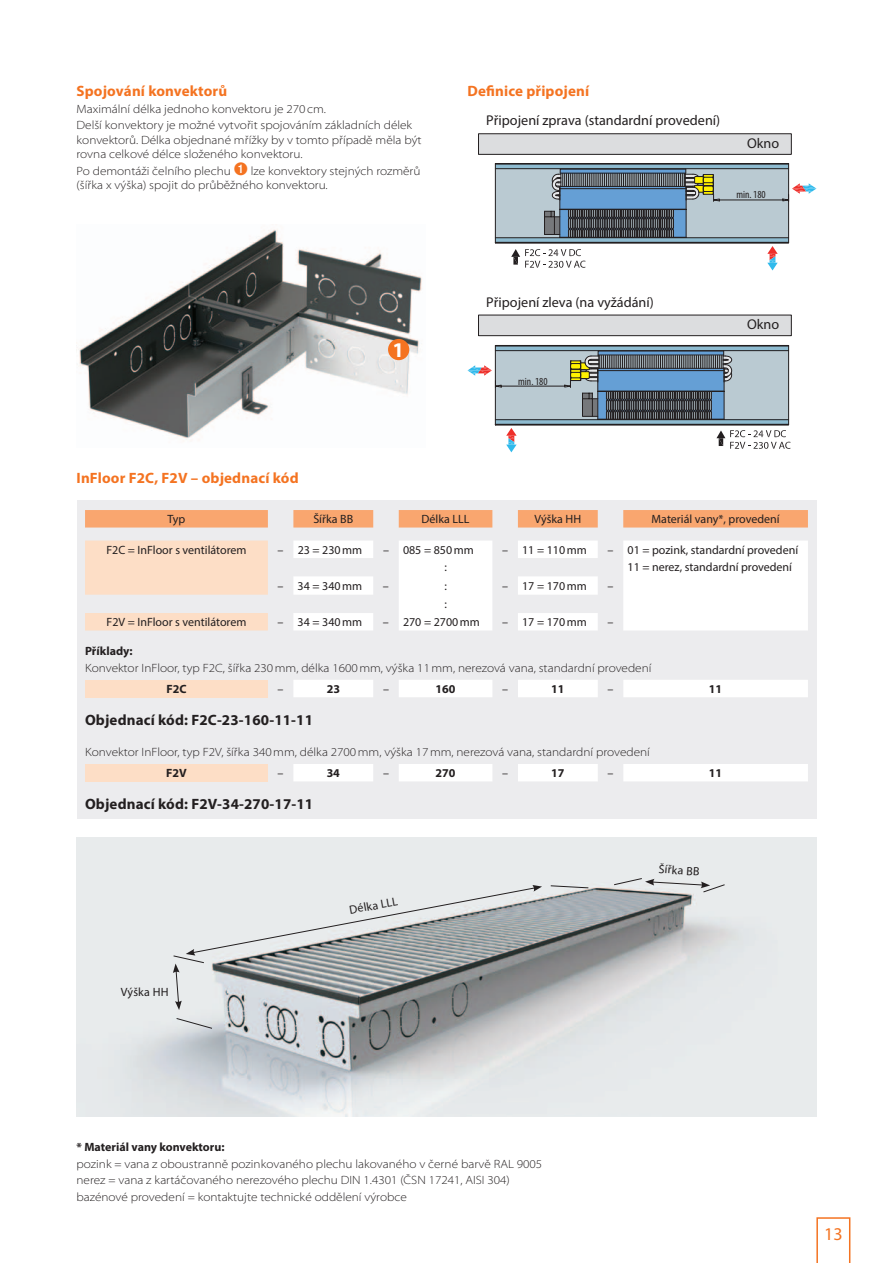
<style>
.page{position:relative;width:893px;height:1263px;background:#fff}
.page>*{position:absolute;margin:0;border:0;box-sizing:border-box;transform-origin:0 0}
.t1{font:700 21px "Myriad Pro";color:#fff}
.t2{font:18px "Myriad Pro";color:#f47321}
.t3{font:700 15px "Myriad Pro";letter-spacing:.01em;color:#f47321}
.t4{font:700 15px "Myriad Pro";letter-spacing:.01em;color:#231f20}
.t5{font:14.25px "Myriad Pro";color:#231f20}
.t6{font:300 semi-expanded 12px/16.5px "Myriad Pro";color:#231f20}
.t7{font:12px "Myriad Pro";color:#231f20}
.t8{font:700 12px "Myriad Pro";color:#231f20}
.t9{font:condensed 10.8px "Myriad Pro";color:#231f20}
.s1{color:#f47321}
</style>
<div class="page">
<svg style="left:816px;top:1217px;width:34px;height:46px"></svg>
<img style="left:79px;top:229px;width:343px;height:212px">
<img style="left:77px;top:837px;width:739px;height:279px">
<div style="left:478px;top:134px;width:313px;height:20px;background:#dcdddf"></div>
<div style="left:478px;top:133px;width:314px;height:22px;border:1px solid #231f20"></div>
<div style="left:478px;top:315px;width:313px;height:21px;background:#dcdddf"></div>
<div style="left:478px;top:315px;width:314px;height:21px;border:1px solid #231f20"></div>
<svg style="left:495px;top:163px;width:321px;height:107px"></svg>
<svg style="left:467px;top:345px;width:323px;height:107px"></svg>
<div style="left:388px;top:339px;width:21px;height:21px;background:#f47321;border-radius:50%"></div>
<div style="left:77px;top:500px;width:739px;height:319px;background:#ececee"></div>
<svg style="left:85px;top:510px;width:723px;height:17px;background:#f7b082"></svg>
<svg style="left:85px;top:540px;width:183px;height:90px"></svg>
<svg style="left:293px;top:541px;width:515px;height:89px;fill:#fff"></svg>
<div style="left:85px;top:680px;width:183px;height:17px;background:#fddec6"></div>
<svg style="left:293px;top:680px;width:515px;height:17px"></svg>
<div style="left:85px;top:764px;width:183px;height:17px;background:#fddec6"></div>
<svg style="left:293px;top:764px;width:515px;height:17px"></svg>
<svg style="left:176px;top:1018px;width:37px;height:11px"></svg>
<svg style="left:550px;top:885px;width:39px;height:3px"></svg>
<svg style="left:173px;top:885px;width:369px;height:125px;background:#b7babb"></svg>
<svg style="left:613px;top:878px;width:112px;height:15px;background:#cccecf"></svg>
<p class="t3" style="left:77px;top:81px;width:152px">Spojování konvektorů</p>
<p class="t6" style="left:77px;top:101px;width:337px">Maximální délka jednoho konvektoru je 270cm.<br>Delší konvektory je možné vytvořit spojováním základních délek</p>
<p class="t6" style="left:77px;top:133px;width:346px;line-height:14.4px">konvektorů. Délka objednané mřížky by v tomto případě měla být rovna celkové délce složeného konvektoru.</p>
<p class="t6" style="left:77px;top:164px;width:345px;line-height:14.4px">Po demontáži čelního plechu <span class="s1">➊</span> lze konvektory stejných rozměrů (šířka x výška) spojit do průběžného konvektoru.</p>
<p class="t3" style="left:77px;top:468px;width:224px">InFloor F2C, F2V – objednací kód</p>
<h1 class="t1" style="left:392px;top:336px;width:13px">1</h1>
<p class="t3" style="left:467px;top:81px;width:123px">Definice připojení</p>
<p class="t5" style="left:486px;top:112px;width:236px">Připojení zprava (standardní provedení)</p>
<p class="t5" style="left:747px;top:134px;width:34px">Okno</p>
<p class="t9" style="left:736px;top:188px;width:31px">min. 180</p>
<p class="t5" style="left:486px;top:293px;width:169px">Připojení zleva (na vyžádání)</p>
<p class="t9" style="left:518px;top:374px;width:31px">min. 180</p>
<p class="t5" style="left:747px;top:315px;width:34px">Okno</p>
<p class="t7" style="left:167px;top:512px;width:19px">Typ</p>
<p class="t7" style="left:313px;top:512px;width:41px">Šířka BB</p>
<p class="t7" style="left:422px;top:512px;width:50px">Délka LLL</p>
<p class="t7" style="left:534px;top:512px;width:48px">Výška HH</p>
<p class="t7" style="left:652px;top:512px;width:130px">Materiál vany*, provedení</p>
<p class="t7" style="left:106px;top:542px;width:142px">F2C = InFloor s ventilátorem</p>
<p class="t7" style="left:278px;top:542px;width:86px">– 23 = 230mm</p>
<p class="t7" style="left:383px;top:542px;width:92px">– 085 = 850mm</p>
<p class="t7" style="left:502px;top:542px;width:86px">– 11 = 110mm</p>
<p class="t7" style="left:607px;top:542px;width:192px">– 01 = pozink, standardní provedení</p>
<p class="t7" style="left:444px;top:560px;width:4px">:</p>
<p class="t7" style="left:627px;top:560px;width:166px">11 = nerez, standardní provedení</p>
<p class="t7" style="left:278px;top:578px;width:86px">– 34 = 340mm</p>
<p class="t7" style="left:383px;top:578px;width:7px">–</p>
<p class="t7" style="left:444px;top:578px;width:4px">:</p>
<p class="t7" style="left:502px;top:578px;width:86px">– 17 = 170mm</p>
<p class="t7" style="left:607px;top:578px;width:7px">–</p>
<p class="t7" style="left:444px;top:596px;width:4px">:</p>
<p class="t7" style="left:106px;top:615px;width:141px">F2V = InFloor s ventilátorem</p>
<p class="t7" style="left:278px;top:615px;width:86px">– 34 = 340mm</p>
<p class="t7" style="left:383px;top:615px;width:98px">– 270 = 2700mm</p>
<p class="t7" style="left:502px;top:615px;width:86px">– 17 = 170mm</p>
<p class="t7" style="left:607px;top:615px;width:7px">–</p>
<p class="t8" style="left:85px;top:643px;width:49px">Příklady:</p>
<p class="t6" style="left:85px;top:659px;width:568px">Konvektor InFloor, typ F2C, šířka 230mm, délka 1600mm, výška 11mm, nerezová vana, standardní provedení</p>
<p class="t8" style="left:166px;top:681px;width:22px">F2C</p>
<p class="t7" style="left:278px;top:682px;width:7px">–</p>
<p class="t8" style="left:327px;top:681px;width:15px">23</p>
<p class="t7" style="left:383px;top:682px;width:7px">–</p>
<p class="t8" style="left:436px;top:681px;width:21px">160</p>
<p class="t7" style="left:502px;top:682px;width:7px">–</p>
<p class="t8" style="left:551px;top:681px;width:15px">11</p>
<p class="t7" style="left:608px;top:682px;width:7px">–</p>
<p class="t8" style="left:709px;top:681px;width:15px">11</p>
<p class="t4" style="left:85px;top:710px;width:229px">Objednací kód: F2C-23-160-11-11</p>
<p class="t6" style="left:85px;top:744px;width:566px">Konvektor InFloor, typ F2V, šířka 340mm, délka 2700mm, výška 17mm, nerezová vana, standardní provedení</p>
<p class="t8" style="left:166px;top:765px;width:22px">F2V</p>
<p class="t7" style="left:278px;top:766px;width:7px">–</p>
<p class="t8" style="left:327px;top:765px;width:15px">34</p>
<p class="t7" style="left:383px;top:766px;width:7px">–</p>
<p class="t8" style="left:436px;top:765px;width:21px">270</p>
<p class="t7" style="left:502px;top:766px;width:7px">–</p>
<p class="t8" style="left:551px;top:765px;width:15px">17</p>
<p class="t7" style="left:607px;top:766px;width:7px">–</p>
<p class="t8" style="left:709px;top:765px;width:15px">11</p>
<p class="t4" style="left:85px;top:794px;width:230px">Objednací kód: F2V-34-270-17-11</p>
<p class="t7" style="left:121px;top:984px;width:49px">Výška HH</p>
<p class="t7" style="left:348px;top:902px;width:51px;rotate:-10deg">Délka LLL</p>
<p class="t7" style="left:659px;top:861px;width:42px;rotate:4deg">Šířka BB</p>
<p class="t8" style="left:77px;top:1139px;width:149px">* Materiál vany konvektoru:</p>
<p class="t6" style="left:77px;top:1156px;width:467px">pozink = vana z oboustranně pozinkovaného plechu lakovaného v černé barvě RAL 9005 nerez = vana z kartáčovaného nerezového plechu DIN 1.4301 (ČSN 17241, AISI 304) bazénové provedení = kontaktujte technické oddělení výrobce</p>
<h2 class="t2" style="left:824px;top:1223px;width:20px">13</h2>
</div>
